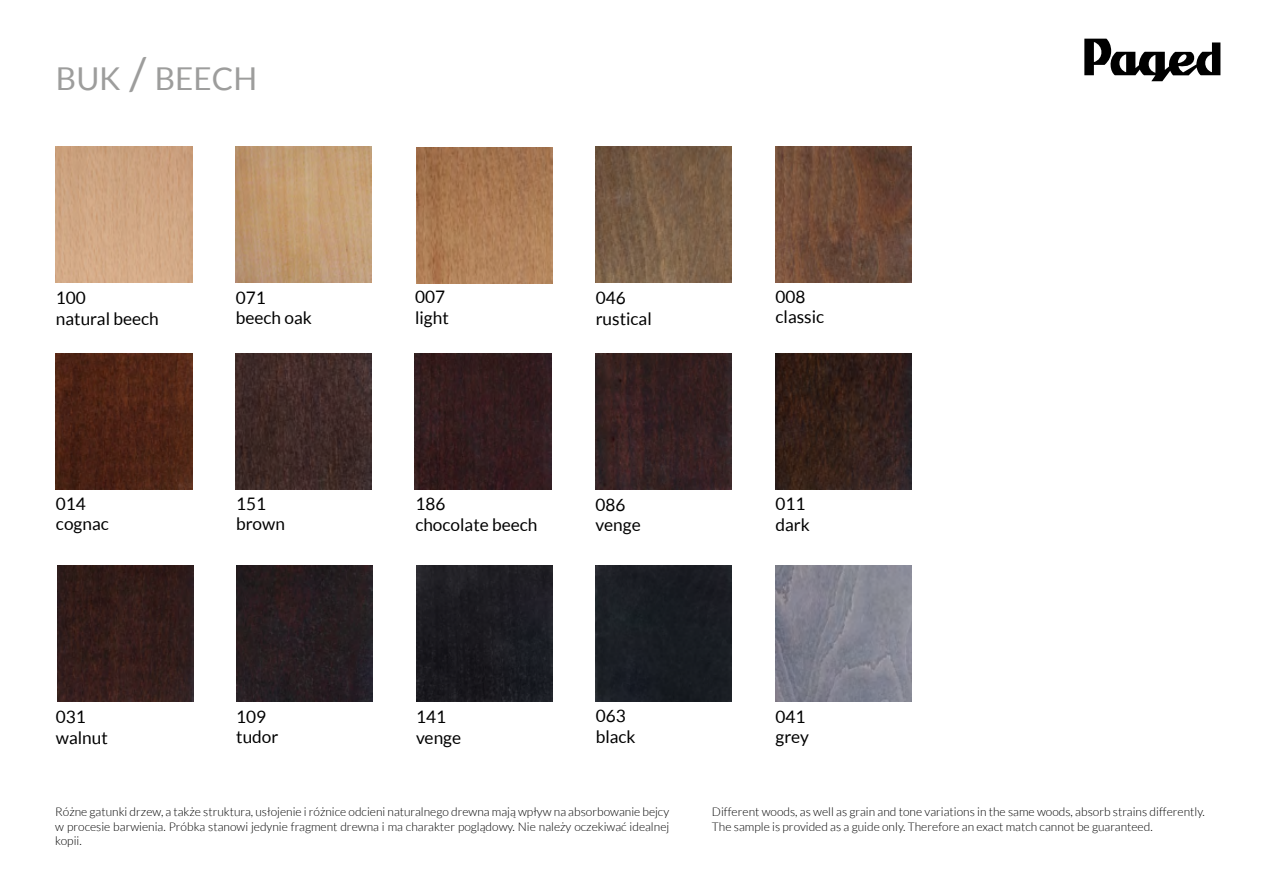
<style>
.page{position:relative;width:1263px;height:893px;background:#fff}
.page>*{position:absolute;margin:0;border:0;box-sizing:border-box;transform-origin:0 0}
.t1{font:31.5px "Lato";color:#9d9d9c}
.t2{font:17.25px "Lato";color:#000}
.Styl_akapitowy_1{font:300 12px/14.4px "Lato";color:#000}
.s1{font-size:45px}
</style>
<div class="page">
<img style="left:56px;top:147px;width:136px;height:136px">
<img style="left:236px;top:354px;width:136px;height:136px">
<img style="left:236px;top:566px;width:136px;height:136px">
<img style="left:775px;top:566px;width:136px;height:136px">
<img style="left:236px;top:147px;width:136px;height:136px">
<img style="left:417px;top:147px;width:136px;height:136px">
<img style="left:58px;top:566px;width:136px;height:136px">
<img style="left:596px;top:354px;width:136px;height:136px">
<img style="left:416px;top:566px;width:136px;height:136px">
<div style="left:596px;top:566px;width:136px;height:136px;background:#1a1d23"></div>
<img style="left:56px;top:354px;width:136px;height:136px">
<img style="left:595px;top:147px;width:137px;height:136px">
<img style="left:775px;top:147px;width:136px;height:136px">
<div style="left:415px;top:354px;width:136px;height:136px;background:#321c1e"></div>
<img style="left:775px;top:354px;width:136px;height:136px">
<svg style="left:1084px;top:39px;width:136px;height:42px"></svg>
<p class="t1" style="left:56px;top:61px;width:203px">BUK <span class="s1">/</span> BEECH</p>
<p class="t2" style="left:56px;top:288px;width:32px">100</p>
<p class="t2" style="left:56px;top:309px;width:104px">natural beech</p>
<p class="t2" style="left:56px;top:494px;width:32px">014</p>
<p class="t2" style="left:56px;top:515px;width:54px">cognac</p>
<p class="t2" style="left:236px;top:288px;width:32px">071</p>
<p class="t2" style="left:236px;top:309px;width:78px">beech oak</p>
<p class="t2" style="left:236px;top:494px;width:32px">151</p>
<p class="t2" style="left:236px;top:515px;width:50px">brown</p>
<p class="t2" style="left:415px;top:287px;width:32px">007</p>
<p class="t2" style="left:415px;top:308px;width:35px">light</p>
<p class="t2" style="left:596px;top:288px;width:32px">046</p>
<p class="t2" style="left:596px;top:309px;width:58px">rustical</p>
<p class="t2" style="left:415px;top:495px;width:32px">186</p>
<p class="t2" style="left:415px;top:515px;width:124px">chocolate beech</p>
<p class="t2" style="left:596px;top:495px;width:32px">086</p>
<p class="t2" style="left:596px;top:515px;width:47px">venge</p>
<p class="t2" style="left:775px;top:287px;width:32px">008</p>
<p class="t2" style="left:775px;top:308px;width:50px">classic</p>
<p class="t2" style="left:775px;top:495px;width:32px">011</p>
<p class="t2" style="left:775px;top:515px;width:36px">dark</p>
<p class="t2" style="left:56px;top:707px;width:32px">031</p>
<p class="t2" style="left:56px;top:728px;width:53px">walnut</p>
<p class="t2" style="left:236px;top:707px;width:32px">109</p>
<p class="t2" style="left:236px;top:727px;width:44px">tudor</p>
<p class="t2" style="left:416px;top:707px;width:32px">141</p>
<p class="t2" style="left:416px;top:728px;width:47px">venge</p>
<p class="t2" style="left:596px;top:706px;width:32px">063</p>
<p class="t2" style="left:596px;top:727px;width:41px">black</p>
<p class="t2" style="left:775px;top:707px;width:32px">041</p>
<p class="t2" style="left:775px;top:727px;width:35px">grey</p>
<p class="Styl_akapitowy_1" style="left:55px;top:805px;width:615px;text-align:justify">Różne gatunki drzew, a także struktura, usłojenie i różnice odcieni naturalnego drewna mają wpływ na absorbowanie bejcy w procesie barwienia. Próbka stanowi jedynie fragment drewna i ma charakter poglądowy. Nie należy oczekiwać idealnej kopii.</p>
<p class="Styl_akapitowy_1" style="left:712px;top:805px;width:494px">Different woods, as well as grain and tone variations in the same woods, absorb strains differently.<br>The sample is provided as a guide only. Therefore an exact match cannot be guaranteed.</p>
</div>
